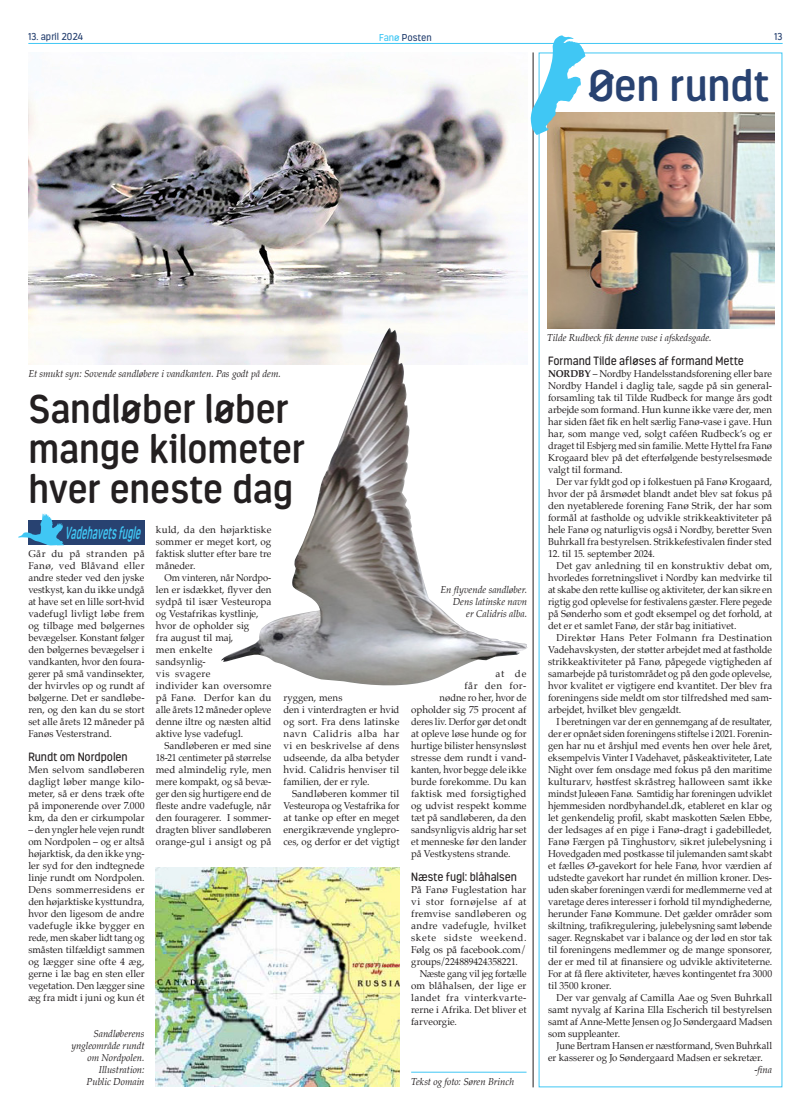
<style>
.page{position:relative;width:811px;height:1120px;background:#fff}
.page>*{position:absolute;margin:0;border:0;box-sizing:border-box;transform-origin:0 0}
.Overskrift_1{font:600 44px "Estandar Rounded";letter-spacing:-.005em;color:#284271}
.Overskrift_1-2{font:600 40px/40px "Estandar Rounded";letter-spacing:-.005em;color:#231f20;scale:.96 1}
.t1{font:italic 600 17.5px "Estandar Rounded";color:#40c7f4;scale:.57 1}
.Mellemrubrik{font:12px "Estandar Rounded";color:#231f20;scale:.96 1}
.Brødtekst{font:10px/12px "Palatino";color:#231f20;text-align:justify}
.Brødtekst-2{font:10px/12px "Palatino";color:#231f20;text-align:justify;scale:.93 1}
.Brødtekst-3{font:10px/12px "Palatino";color:#231f20;text-align:justify;scale:.96 1}
.Afsnit_efter_fane{font:10px/12px "Palatino";color:#231f20;text-align:justify;scale:.95 1}
.Brødtekst-4{font:10px/12px "Palatino";color:#231f20;scale:.94 1}
.Afsnit_efter_fane-2{font:10px/12px "Palatino";color:#231f20;text-align:justify;scale:.93 1}
.Afsnit_efter_fane-3{font:10px/12px "Palatino";color:#231f20;text-align:justify}
.Billedtekst{font:italic 10px/12px "Palatino";letter-spacing:-.005em;color:#231f20;text-align:right;scale:.96 1}
.Brødtekst-5{font:10px "Palatino";color:#231f20;scale:.95 1}
.t2{font:10px "Estandar Rounded";color:#284271}
.Byline{font:italic 10px "Palatino";letter-spacing:-.005em;color:#231f20;scale:.96 1}
.Brødtekst-6{font:10px "Palatino";letter-spacing:.02em;color:#231f20}
.Brødtekst-7{font:10px "Palatino";letter-spacing:.045em;color:#231f20}
.Brødtekst-8{font:italic 10px "Palatino";color:#231f20;scale:.96 1}
.s1{color:#40c7f4}
.s2{font-weight:700}
</style>
<div class="page">
<hr style="left:28px;top:43px;width:754px;height:1px;background:#40c7f4">
<hr style="left:532px;top:52px;width:1px;height:1035px;background:#231f20">
<img style="left:547px;top:112px;width:227px;height:216px">
<hr style="left:411px;top:1071px;width:115px;height:1px;background:#40c7f4">
<div style="left:28px;top:521px;width:117px;height:24px;background:#284271"></div>
<svg style="left:18px;top:513px;width:46px;height:33px"></svg>
<svg style="left:531px;top:35px;width:55px;height:100px"></svg>
<img style="left:28px;top:71px;width:499px;height:293px">
<img style="left:156px;top:867px;width:244px;height:219px">
<img style="left:221px;top:328px;width:306px;height:358px">
<p class="t2" style="left:28px;top:31px;width:56px">13. april 2024</p>
<p class="t2" style="left:774px;top:31px;width:10px">13</p>
<p class="t2" style="left:379px;top:31px;width:54px"><span class="s1">Fanø</span> Posten</p>
<p class="Overskrift_1" style="left:588px;top:60px;width:182px">Øen rundt</p>
<p class="Billedtekst" style="left:28px;top:367px;width:265px">Et smukt syn: Sovende sandløbere i vandkanten. Pas godt på dem.</p>
<p class="Overskrift_1-2" style="left:28px;top:389px;width:290px">Sandløber løber mange kilometer hver eneste dag</p>
<p class="t1" style="left:65px;top:522px;width:140px">Vadehavetsfugle</p>
<p class="Afsnit_efter_fane-3" style="left:156px;top:523px;width:117px">kuld, da den højarktiske sommer er meget kort, og faktisk slutter efter bare tre måneder.</p>
<p class="Brødtekst-4" style="left:156px;top:571px;width:124px;text-indent:9px">Om vinteren, når Nordpo&shy;len er isdækket, flyver den sydpå til især Vesteuropa og Vestafrikas kystlinje, hvor de opholder sig<br>fra august til maj,<br>men enkelte<br>sandsynlig-<br>vis svagere<br>individer kan oversomre på Fanø. Derfor kan du alle årets 12 måneder opleve denne iltre og næsten altid aktive lyse vadefugl.</p>
<p class="Brødtekst-3" style="left:156px;top:739px;width:122px;text-indent:9px">Sandløberen er med sine 18-21 centimeter på størrelse med almindelig ryle, men mere kompakt, og så bevæ&shy;ger den sig hurtigere end de fleste andre vadefugle, når den fouragerer. I sommer&shy;dragten bliver sandløberen orange-gul i ansigt og på</p>
<p class="Brødtekst" style="left:28px;top:547px;width:118px">Går du på stranden på Fanø, ved Blåvand eller andre steder ved den jyske vestkyst, kan du ikke undgå at have set en lille sort-hvid vadefugl livligt løbe frem og tilbage med bølgernes bevægelser. Konstant følger den bølgernes bevægelser i vandkanten, hvor den foura&shy;gerer på små vandinsekter, der hvirvles op og rundt af bølgerne. Det er sandløbe&shy;ren, og den kan du se stort set alle årets 12 måneder på Fanøs Vesterstrand.</p>
<p class="Mellemrubrik" style="left:28px;top:749px;width:105px">Rundt om Nordpolen</p>
<p class="Afsnit_efter_fane-3" style="left:28px;top:763px;width:118px">Men selvom sandløberen dagligt løber mange kilo&shy;meter, så er dens træk ofte på imponerende over 7.000 km, da den er cirkumpolar</p>
<p class="Afsnit_efter_fane-2" style="left:28px;top:823px;width:126px">– den yngler hele vejen rundt om Nordpolen – og er altså højarktisk, da den ikke yng&shy;ler syd for den indtegnede linje rundt om Nordpolen.<br>Dens sommerresidens er den højarktiske kysttundra, hvor den ligesom de andre vadefugle ikke bygger en rede, men skaber lidt tang og småsten tilfældigt sammen og lægger sine ofte 4 æg, gerne i læ bag en sten eller vegetation. Den lægger sine æg fra midt i juni og kun ét</p>
<p class="Brødtekst" style="left:283px;top:691px;width:117px;text-align:left">ryggen, mens<br>den i vinterdragten er hvid og sort. Fra dens latinske navn Calidris alba har vi en beskrivelse af dens udseende, da alba betyder hvid. Calidris henviser til familien, der er ryle.</p>
<p class="Brødtekst" style="left:283px;top:787px;width:117px;text-indent:9px">Sandløberen kommer til Vesteuropa og Vestafrika for at tanke op efter en meget energikrævende ynglepro&shy;ces, og derfor er det vigtigt</p>
<p class="Billedtekst" style="left:72px;top:1027px;width:78px">Sandløberens yngleområde rundt om Nordpolen.<br>Illustration:<br>Public Domain</p>
<p class="Billedtekst" style="left:440px;top:583px;width:92px">En flyvende sandløber.<br>Dens latinske navn<br>er Calidris alba.</p>
<p class="Brødtekst" style="left:495px;top:667px;width:32px">at de</p>
<p class="Brødtekst-7" style="left:464px;top:677px;width:63px">får den for-</p>
<p class="Brødtekst-4" style="left:439px;top:691px;width:94px">nødne ro her, hvor de</p>
<p class="Brødtekst" style="left:411px;top:703px;width:117px">opholder sig 75 procent af</p>
<p class="Brødtekst-2" style="left:411px;top:715px;width:126px">deres liv. Derfor gør det ondt</p>
<p class="Brødtekst-3" style="left:411px;top:727px;width:122px">at opleve løse hunde og for</p>
<p class="Brødtekst-3" style="left:411px;top:739px;width:122px">hurtige bilister hensynsløst</p>
<p class="Brødtekst" style="left:411px;top:751px;width:117px">stresse dem rundt i vand-</p>
<p class="Brødtekst-2" style="left:411px;top:763px;width:126px">kanten, hvor begge dele ikke</p>
<p class="Brødtekst" style="left:411px;top:775px;width:117px">burde forekomme. Du kan</p>
<p class="Brødtekst-6" style="left:411px;top:785px;width:117px">faktisk med forsigtighed</p>
<p class="Brødtekst" style="left:411px;top:799px;width:117px">og udvist respekt komme</p>
<p class="Brødtekst-3" style="left:411px;top:811px;width:122px">tæt på sandløberen, da den</p>
<p class="Brødtekst-5" style="left:411px;top:821px;width:123px">sandsynligvis aldrig har set</p>
<p class="Brødtekst-3" style="left:411px;top:835px;width:122px">et menneske før den lander</p>
<p class="Brødtekst-3" style="left:411px;top:847px;width:105px">på Vestkystens strande.</p>
<p class="Mellemrubrik" style="left:411px;top:869px;width:112px">Næste fugl: blåhalsen</p>
<p class="Afsnit_efter_fane-3" style="left:411px;top:883px;width:117px">På Fanø Fuglestation har vi stor fornøjelse af at fremvise sandløberen og andre vadefugle, hvilket skete sidste weekend.<br>Følg os på facebook.com/ groups/224889424358221.</p>
<p class="Brødtekst-2" style="left:411px;top:967px;width:126px;text-indent:9px">Næste gang vil jeg fortælle om blåhalsen, der lige er landet fra vinterkvarte&shy;rerne i Afrika. Det bliver et farveorgie.</p>
<p class="Byline" style="left:411px;top:1073px;width:109px">Tekst og foto: Søren Brinch</p>
<p class="Billedtekst" style="left:547px;top:331px;width:173px">Tilde Rudbeck fik denne vase i afskedsgade.</p>
<p class="Mellemrubrik" style="left:548px;top:353px;width:206px">Formand Tilde afløses af formand Mette</p>
<p class="Afsnit_efter_fane" style="left:548px;top:367px;width:237px"><span class="s2">NORDBY</span> – Nordby Handelsstandsforening eller bare Nordby Handel i daglig tale, sagde på sin general&shy;forsamling tak til Tilde Rudbeck for mange års godt arbejde som formand. Hun kunne ikke være der, men har siden fået fik en helt særlig Fanø-vase i gave. Hun har, som mange ved, solgt caféen Rudbeck’s og er draget til Esbjerg med sin familie. Mette Hyttel fra Fanø Krogaard blev på det efterfølgende bestyrelsesmøde valgt til formand.</p>
<p class="Brødtekst-3" style="left:548px;top:475px;width:235px;text-indent:9px">Der var fyldt god op i folkestuen på Fanø Krogaard, hvor der på årsmødet blandt andet blev sat fokus på den nyetablerede forening Fanø Strik, der har som formål at fastholde og udvikle strikkeaktiviteter på hele Fanø og naturligvis også i Nordby, beretter Sven Buhrkall fra bestyrelsen. Strikkefestivalen finder sted</p>
<p class="Brødtekst-3" style="left:548px;top:547px;width:113px">12. til 15. september 2024.</p>
<p class="Brødtekst" style="left:548px;top:559px;width:226px;text-indent:9px">Det gav anledning til en konstruktiv debat om, hvorledes forretningslivet i Nordby kan medvirke til at skabe den rette kullise og aktiviteter, der kan sikre en rigtig god oplevelse for festivalens gæster. Flere pegede på Sønderho som et godt eksempel og det forhold, at det er et samlet Fanø, der står bag initiativet.</p>
<p class="Brødtekst" style="left:548px;top:631px;width:226px;text-indent:9px">Direktør Hans Peter Folmann fra Destination Vadehavskysten, der støtter arbejdet med at fastholde strikkeaktiviteter på Fanø, påpegede vigtigheden af samarbejde på turistområdet og på den gode oplevelse, hvor kvalitet er vigtigere end kvantitet. Der blev fra foreningens side meldt om stor tilfredshed med sam&shy;arbejdet, hvilket blev gengældt.</p>
<p class="Brødtekst-2" style="left:548px;top:715px;width:242px;text-indent:9px">I beretningen var der en gennemgang af de resultater, der er opnået siden foreningens stiftelse i 2021. Forenin&shy;gen har nu et årshjul med events hen over hele året, eksempelvis Vinter I Vadehavet, påskeaktiviteter, Late Night over fem onsdage med fokus på den maritime kulturarv, høstfest skråstreg halloween samt ikke mindst Juleøen Fanø. Samtidig har foreningen udviklet hjemmesiden nordbyhandel.dk, etableret en klar og let genkendelig profil, skabt maskotten Sælen Ebbe, der ledsages af en pige i Fanø-dragt i gadebilledet, Fanø Færgen på Tinghustorv, sikret julebelysning i Hovedgaden med postkasse til julemanden samt skabt et fælles Ø-gavekort for hele Fanø, hvor værdien af udstedte gavekort har rundet én million kroner. Des&shy;uden skaber foreningen værdi for medlemmerne ved at varetage deres interesser i forhold til myndighederne, herunder Fanø Kommune. Det gælder områder som skiltning, trafikregulering, julebelysning samt løbende sager. Regnskabet var i balance og der lød en stor tak til foreningens medlemmer og de mange sponsorer, der er med til at finansiere og udvikle aktiviteterne.<br>For at få flere aktiviteter, hæves kontingentet fra 3000 til 3500 kroner.</p>
<p class="Brødtekst" style="left:548px;top:991px;width:226px;text-indent:9px">Der var genvalg af Camilla Aae og Sven Buhrkall samt nyvalg af Karina Ella Escherich til bestyrelsen samt af Anne-Mette Jensen og Jo Søndergaard Madsen som suppleanter.</p>
<p class="Brødtekst-4" style="left:548px;top:1039px;width:240px;text-indent:9px">June Bertram Hansen er næstformand, Sven Buhrkall er kasserer og Jo Søndergaard Madsen er sekretær.</p>
<p class="Brødtekst-8" style="left:754px;top:1061px;width:20px">-fina</p>
</div>
